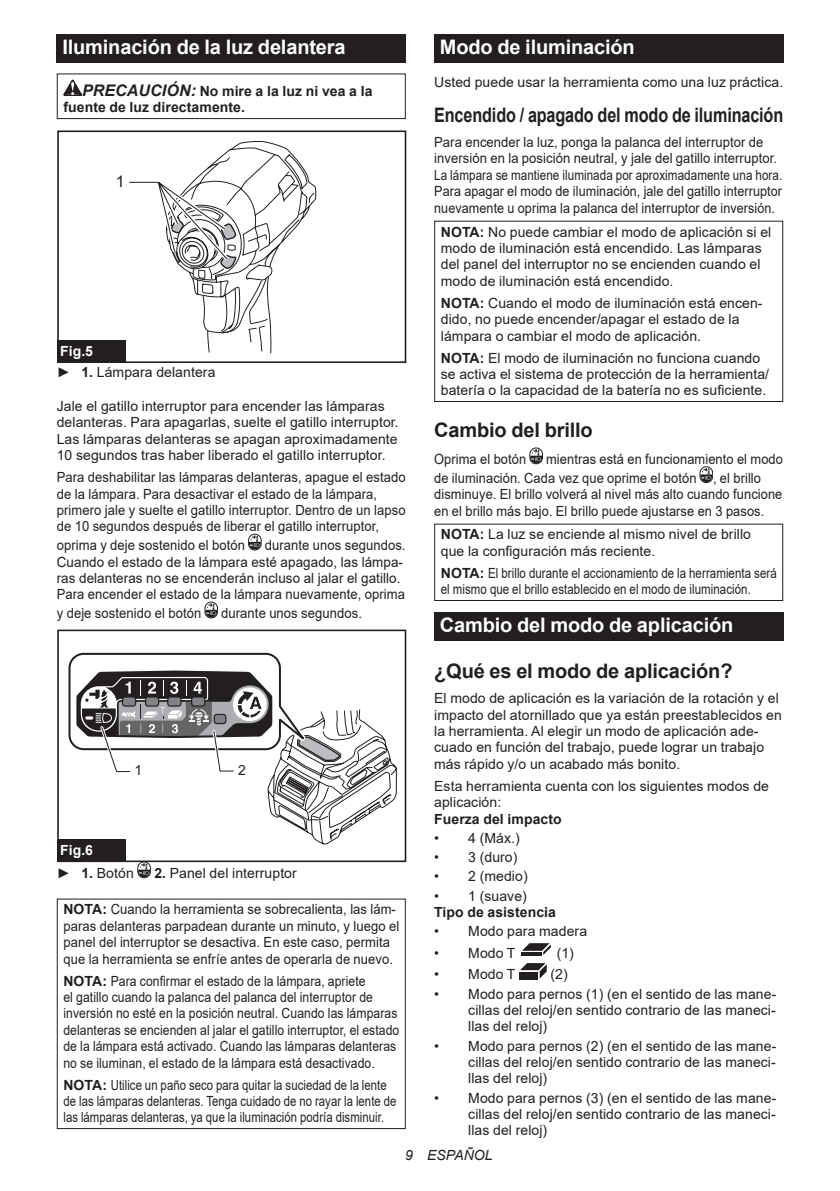
<style>
.page{position:relative;width:840px;height:1191px;background:#fff}
.page>*{position:absolute;margin:0;border:0;box-sizing:border-box;transform-origin:0 0}
.t1{font:700 20px "Arial";letter-spacing:-.01em;color:#fff}
.t2{font:700 20px "Arial";letter-spacing:-.01em;color:#231f20}
.t3{font:700 20px "Arial";letter-spacing:-.01em;color:#231f20;scale:.81 1}
.t4{font:16px "Arial";color:#231f20}
.t5{font:14px/16.4px "Arial";letter-spacing:.005em;color:#231f20}
.t6{font:14px/16.4px "Arial";letter-spacing:.005em;color:#231f20;scale:.93 1}
.t7{font:14px/16.4px "Arial";letter-spacing:.005em;color:#231f20;scale:.87 1}
.t8{font:14px/18.8px "Arial";letter-spacing:.005em;color:#231f20;scale:.92 1}
.t9{font:14px/16.4px "Arial";letter-spacing:.005em;color:#231f20;scale:.81 1}
.t10{font:14px/16.4px "Arial";letter-spacing:.005em;color:#231f20;scale:.82 1}
.t11{font:700 14px/16.4px "Arial";letter-spacing:.005em;color:#231f20}
.t12{font:italic 14px "Arial";letter-spacing:.005em;color:#231f20}
.s1{font-style:italic;font-size:16px}
.s2{font-weight:700;color:#fff}
.s3{font-weight:700}
</style>
<div class="page">
<div style="left:57px;top:34px;width:348px;height:29px;background:#231f20"></div>
<svg style="left:63px;top:80px;width:19px;height:16px"></svg>
<div style="left:57px;top:73px;width:348px;height:46px;border:1px solid #231f20"></div>
<div style="left:57px;top:130px;width:349px;height:233px;border:2px solid #231f20"></div>
<svg style="left:125px;top:141px;width:191px;height:212px"></svg>
<div style="left:57px;top:340px;width:68px;height:23px;background:#231f20"></div>
<svg style="left:248px;top:534px;width:13px;height:16px"></svg>
<svg style="left:204px;top:602px;width:14px;height:16px"></svg>
<div style="left:57px;top:629px;width:349px;height:233px;border:2px solid #231f20"></div>
<svg style="left:68px;top:652px;width:328px;height:199px"></svg>
<div style="left:57px;top:839px;width:68px;height:23px;background:#231f20"></div>
<svg style="left:137px;top:861px;width:14px;height:17px"></svg>
<div style="left:57px;top:898px;width:348px;height:231px;border:1px solid #231f20"></div>
<div style="left:434px;top:34px;width:348px;height:29px;background:#231f20"></div>
<div style="left:434px;top:221px;width:348px;height:181px;border:1px solid #231f20"></div>
<svg style="left:529px;top:447px;width:13px;height:17px"></svg>
<svg style="left:699px;top:466px;width:13px;height:17px"></svg>
<div style="left:434px;top:523px;width:348px;height:78px;border:1px solid #231f20"></div>
<div style="left:434px;top:612px;width:348px;height:29px;background:#231f20"></div>
<svg style="left:522px;top:943px;width:28px;height:12px"></svg>
<hr style="left:521px;top:952px;width:20px;height:4px;background:#231f20">
<svg style="left:520px;top:963px;width:26px;height:15px"></svg>
<div style="left:519px;top:971px;width:19px;height:8px;background:#231f20"></div>
<h1 class="t1" style="left:62px;top:33px;width:284px">Iluminación de la luz delantera</h1>
<p class="t11" style="left:63px;top:83px;width:310px;text-indent:19px"><span class="s1">PRECAUCIÓN:</span> No mire a la luz ni vea a la fuente de luz directamente.</p>
<p class="t4" style="left:116px;top:171px;width:10px">1</p>
<p class="t5" style="left:57px;top:341px;width:160px;line-height:20.2px"><span class="s2">Fig.5<br></span>► <span class="s3">1.</span> Lámpara delantera</p>
<p class="t5" style="left:57px;top:398px;width:343px">Jale el gatillo interruptor para encender las lámparas delanteras. Para apagarlas, suelte el gatillo interruptor.<br>Las lámparas delanteras se apagan aproximadamente 10 segundos tras haber liberado el gatillo interruptor.</p>
<p class="t6" style="left:57px;top:469px;width:376px">Para deshabilitar las lámparas delanteras, apague el estado de la lámpara. Para desactivar el estado de la lámpara, primero jale y suelte el gatillo interruptor. Dentro de un lapso de 10 segundos después de liberar el gatillo interruptor,</p>
<p class="t6" style="left:57px;top:537px;width:204px">oprima y deje sostenido el botón</p>
<p class="t6" style="left:57px;top:537px;width:376px;text-indent:208px">durante unos segundos.<br>Cuando el estado de la lámpara esté apagado, las lámpa&shy;ras delanteras no se encenderán incluso al jalar el gatillo.<br>Para encender el estado de la lámpara nuevamente, oprima</p>
<p class="t6" style="left:57px;top:605px;width:157px">y deje sostenido el botón</p>
<p class="t6" style="left:221px;top:605px;width:153px">durante unos segundos.</p>
<p class="t5" style="left:135px;top:762px;width:9px">1</p>
<p class="t5" style="left:238px;top:761px;width:9px">2</p>
<p class="t5" style="left:57px;top:839px;width:78px;line-height:22.6px"><span class="s2">Fig.6<br></span>► <span class="s3">1.</span> Botón</p>
<p class="t5" style="left:154px;top:864px;width:144px"><span class="s3">2.</span> Panel del interruptor</p>
<p class="t6" style="left:63px;top:901px;width:362px"><span class="s3">NOTA:</span> Cuando la herramienta se sobrecalienta, las lám&shy;paras delanteras parpadean durante un minuto, y luego el panel del interruptor se desactiva. En este caso, permita que la herramienta se enfríe antes de operarla de nuevo.</p>
<p class="t7" style="left:63px;top:972px;width:387px"><span class="s3">NOTA:</span> Para confirmar el estado de la lámpara, apriete<br>el gatillo cuando la palanca del palanca del interruptor de inversión no esté en la posición neutral. Cuando las lámparas delanteras se encienden al jalar el gatillo interruptor, el estado de la lámpara está activado. Cuando las lámparas delanteras no se iluminan, el estado de la lámpara está desactivado.</p>
<p class="t9" style="left:63px;top:1076px;width:412px"><span class="s3">NOTA:</span> Utilice un paño seco para quitar la suciedad de la lente de las lámparas delanteras. Tenga cuidado de no rayar la lente de las lámparas delanteras, ya que la iluminación podría disminuir.</p>
<h1 class="t1" style="left:439px;top:33px;width:196px">Modo de iluminación</h1>
<p class="t5" style="left:434px;top:74px;width:350px">Usted puede usar la herramienta como una luz práctica.</p>
<h1 class="t3" style="left:434px;top:101px;width:432px">Encendido / apagado del modo de iluminación</h1>
<p class="t6" style="left:434px;top:134px;width:375px">Para encender la luz, ponga la palanca del interruptor de inversión en la posición neutral, y jale del gatillo interruptor.<br>La lámpara se mantiene iluminada por aproximadamente una hora.<br>Para apagar el modo de iluminación, jale del gatillo interruptor nuevamente u oprima la palanca del interruptor de inversión.</p>
<p class="t5" style="left:440px;top:223px;width:332px"><span class="s3">NOTA:</span> No puede cambiar el modo de aplicación si el modo de iluminación está encendido. Las lámparas del panel del interruptor no se encienden cuando el modo de iluminación está encendido.</p>
<p class="t5" style="left:440px;top:294px;width:323px"><span class="s3">NOTA:</span> Cuando el modo de iluminación está encen&shy;dido, no puede encender/apagar el estado de la lámpara o cambiar el modo de aplicación.</p>
<p class="t5" style="left:440px;top:349px;width:329px"><span class="s3">NOTA:</span> El modo de iluminación no funciona cuando se activa el sistema de protección de la herramienta/ batería o la capacidad de la batería no es suficiente.</p>
<h1 class="t2" style="left:434px;top:415px;width:160px">Cambio del brillo</h1>
<p class="t8" style="left:434px;top:449px;width:101px">Oprima el botón</p>
<p class="t8" style="left:434px;top:449px;width:380px;text-indent:112px">mientras está en funcionamiento el modo de iluminación. Cada vez que oprime el botón , el brillo</p>
<p class="t8" style="left:434px;top:486px;width:380px;line-height:16.4px">disminuye. El brillo volverá al nivel más alto cuando funcione en el brillo más bajo. El brillo puede ajustarse en 3 pasos.</p>
<p class="t5" style="left:440px;top:526px;width:311px"><span class="s3">NOTA:</span> La luz se enciende al mismo nivel de brillo que la configuración más reciente.</p>
<p class="t10" style="left:440px;top:565px;width:411px"><span class="s3">NOTA:</span> El brillo durante el accionamiento de la herramienta será el mismo que el brillo establecido en el modo de iluminación.</p>
<h1 class="t1" style="left:439px;top:611px;width:295px">Cambio del modo de aplicación</h1>
<h1 class="t2" style="left:434px;top:657px;width:300px">¿Qué es el modo de aplicación?</h1>
<p class="t5" style="left:434px;top:690px;width:349px">El modo de aplicación es la variación de la rotación y el impacto del atornillado que ya están preestablecidos en la herramienta. Al elegir un modo de aplicación ade&shy;cuado en función del trabajo, puede lograr un trabajo más rápido y/o un acabado más bonito.</p>
<p class="t5" style="left:434px;top:777px;width:336px">Esta herramienta cuenta con los siguientes modos de aplicación:</p>
<p class="t11" style="left:434px;top:810px;width:129px">Fuerza del impacto</p>
<p class="t5" style="left:434px;top:829px;width:87px">• 4 (Máx.)</p>
<p class="t5" style="left:434px;top:849px;width:85px">• 3 (duro)</p>
<p class="t5" style="left:434px;top:868px;width:95px">• 2 (medio)</p>
<p class="t5" style="left:434px;top:887px;width:94px">• 1 (suave)</p>
<p class="t11" style="left:434px;top:904px;width:123px">Tipo de asistencia</p>
<p class="t5" style="left:434px;top:923px;width:154px">• Modo para madera</p>
<p class="t5" style="left:434px;top:944px;width:83px">• Modo T</p>
<p class="t5" style="left:556px;top:944px;width:19px">(1)</p>
<p class="t5" style="left:434px;top:966px;width:83px">• Modo T</p>
<p class="t5" style="left:550px;top:966px;width:19px">(2)</p>
<p class="t5" style="left:468px;top:985px;width:309px;text-align:justify;text-indent:-34px">• Modo para pernos (1) (en el sentido de las mane&shy;cillas del reloj/en sentido contrario de las maneci&shy;llas del reloj)</p>
<p class="t5" style="left:468px;top:1037px;width:309px;text-align:justify;text-indent:-34px">• Modo para pernos (2) (en el sentido de las mane&shy;cillas del reloj/en sentido contrario de las maneci&shy;llas del reloj)</p>
<p class="t5" style="left:468px;top:1089px;width:309px;text-align:justify;text-indent:-34px">• Modo para pernos (3) (en el sentido de las mane&shy;cillas del reloj/en sentido contrario de las maneci&shy;llas del reloj)</p>
<p class="t12" style="left:405px;top:1146px;width:89px">9 ESPAÑOL</p>
</div>
